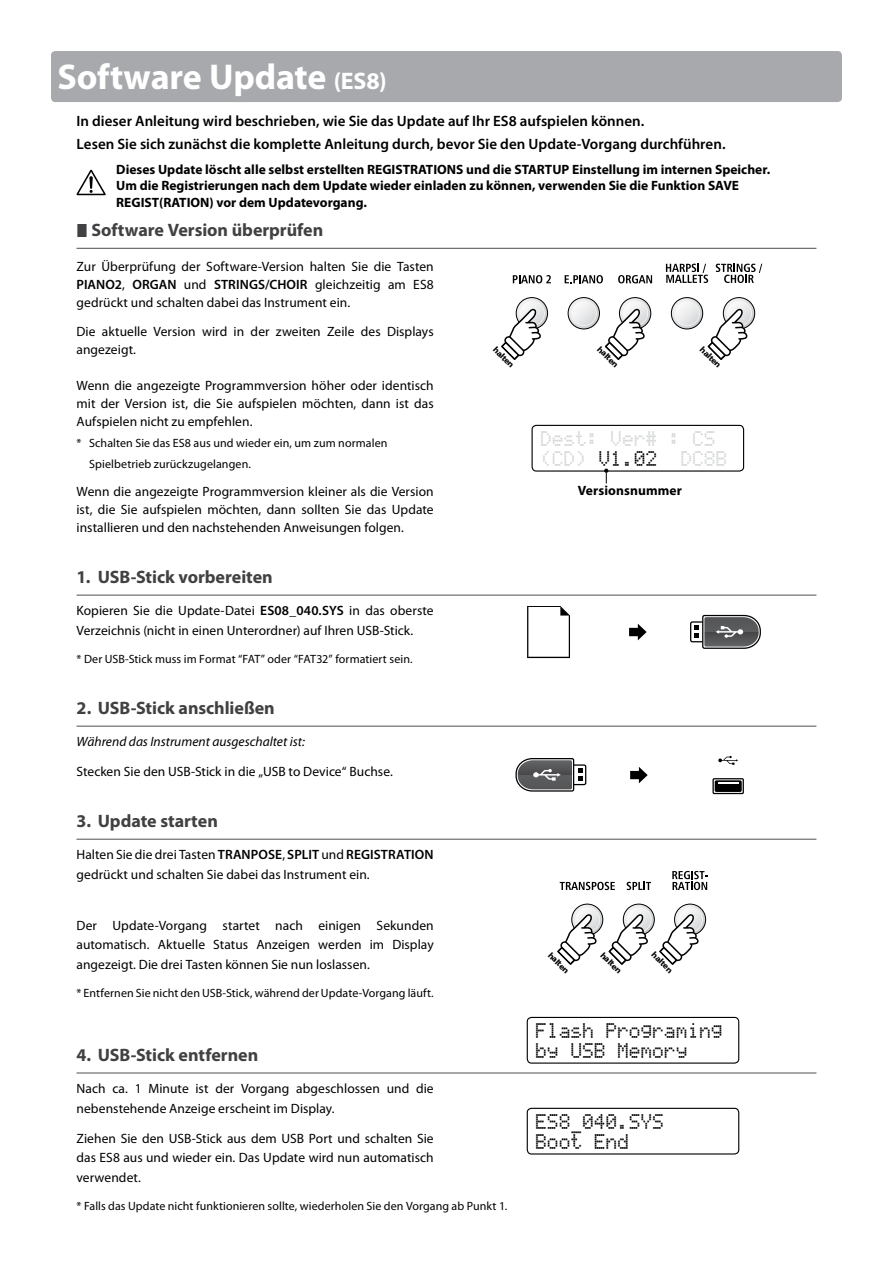
<style>
.page{position:relative;width:893px;height:1263px;background:#fff}
.page>*{position:absolute;margin:0;border:0;box-sizing:border-box;transform-origin:0 0}
.t1{font:700 36px "Myriad Pro";letter-spacing:-.005em;color:#fff}
.t2{font:19.5px/20.2px "Lcd 3 Plain ES7";color:#000}
.t3{font:19.5px/20.2px "Lcd 3 Plain ES7";color:#d1d3d4}
.t4{font:700 18px "Myriad Pro";letter-spacing:-.005em;color:#414042}
.t5{font:600 15px/22.5px "Myriad Pro";color:#000}
.t6{font:13.5px/18px "Myriad Pro";letter-spacing:.005em;color:#000;text-align:justify}
.t7{font:700 13.5px/16.5px "Myriad Pro";color:#000}
.t8{font:italic 13.5px "Myriad Pro";color:#000}
.t9{font:12px/21px "Myriad Pro";letter-spacing:.005em;color:#000}
.t10{font:700 8.55px "Myriad Pro";color:#000;scale:1.11 1}
.s1{font-size:24px}
.s2{font-weight:600}
.s3{color:#000}
</style>
<div class="page">
<div style="left:51px;top:51px;width:791px;height:51px;background:#a7a9ac;border-radius:4px"></div>
<hr style="left:77px;top:248px;width:739px;height:1px;background:#58595b">
<hr style="left:77px;top:595px;width:739px;height:1px;background:#58595b">
<hr style="left:77px;top:726px;width:739px;height:1px;background:#58595b">
<hr style="left:77px;top:839px;width:739px;height:1px;background:#58595b">
<hr style="left:77px;top:1072px;width:739px;height:1px;background:#58595b">
<div style="left:531px;top:425px;width:213px;height:47px;border:1px solid #000;border-radius:4px"></div>
<svg style="left:604px;top:469px;width:4px;height:14px"></svg>
<div style="left:527px;top:1017px;width:212px;height:47px;border:1px solid #000;border-radius:4px"></div>
<div style="left:527px;top:1108px;width:212px;height:46px;border:1px solid #000;border-radius:4px"></div>
<svg style="left:629px;top:624px;width:18px;height:16px"></svg>
<svg style="left:527px;top:606px;width:43px;height:52px"></svg>
<div style="left:690px;top:621px;width:15px;height:21px;border:1px solid #000;border-radius:2px"></div>
<svg style="left:694px;top:614px;width:67px;height:35px"></svg>
<svg style="left:516px;top:298px;width:32px;height:31px"></svg>
<div style="left:516px;top:297px;width:32px;height:32px;border:1px solid #000;border-radius:50%"></div>
<svg style="left:519px;top:301px;width:25px;height:25px"></svg>
<div style="left:519px;top:301px;width:26px;height:25px;border:1px solid #f1f1f2;border-radius:50%"></div>
<svg style="left:568px;top:298px;width:31px;height:31px"></svg>
<div style="left:568px;top:297px;width:32px;height:32px;border:1px solid #000;border-radius:50%"></div>
<svg style="left:571px;top:301px;width:25px;height:25px"></svg>
<div style="left:571px;top:301px;width:25px;height:25px;border:1px solid #f1f1f2;border-radius:50%"></div>
<svg style="left:619px;top:298px;width:32px;height:31px"></svg>
<div style="left:619px;top:297px;width:32px;height:32px;border:1px solid #000;border-radius:50%"></div>
<svg style="left:623px;top:301px;width:25px;height:25px"></svg>
<div style="left:622px;top:301px;width:26px;height:25px;border:1px solid #f1f1f2;border-radius:50%"></div>
<svg style="left:671px;top:298px;width:32px;height:31px"></svg>
<div style="left:671px;top:297px;width:32px;height:32px;border:1px solid #000;border-radius:50%"></div>
<svg style="left:674px;top:301px;width:26px;height:25px"></svg>
<div style="left:674px;top:301px;width:26px;height:25px;border:1px solid #f1f1f2;border-radius:50%"></div>
<svg style="left:723px;top:298px;width:32px;height:31px"></svg>
<div style="left:723px;top:297px;width:32px;height:32px;border:1px solid #000;border-radius:50%"></div>
<svg style="left:726px;top:301px;width:25px;height:25px"></svg>
<div style="left:726px;top:301px;width:26px;height:25px;border:1px solid #f1f1f2;border-radius:50%"></div>
<svg style="left:513px;top:275px;width:38px;height:8px"></svg>
<svg style="left:565px;top:275px;width:38px;height:8px"></svg>
<svg style="left:618px;top:275px;width:34px;height:8px"></svg>
<svg style="left:666px;top:264px;width:42px;height:19px"></svg>
<svg style="left:716px;top:264px;width:46px;height:19px"></svg>
<svg style="left:501px;top:307px;width:40px;height:53px"></svg>
<svg style="left:594px;top:307px;width:51px;height:53px"></svg>
<svg style="left:697px;top:307px;width:50px;height:53px"></svg>
<svg style="left:572px;top:904px;width:31px;height:31px"></svg>
<div style="left:571px;top:904px;width:32px;height:31px;border:1px solid #000;border-radius:50%"></div>
<div style="left:575px;top:907px;width:25px;height:25px;background:#f3f3f4;border-radius:12px"></div>
<div style="left:575px;top:907px;width:25px;height:25px;border:1px solid #f1f1f2;border-radius:50%"></div>
<svg style="left:623px;top:904px;width:31px;height:31px"></svg>
<div style="left:623px;top:904px;width:32px;height:31px;border:1px solid #000;border-radius:50%"></div>
<div style="left:626px;top:907px;width:25px;height:25px;background:#f3f3f4;border-radius:12px"></div>
<div style="left:626px;top:907px;width:25px;height:25px;border:1px solid #f1f1f2;border-radius:50%"></div>
<svg style="left:675px;top:904px;width:31px;height:31px"></svg>
<div style="left:674px;top:904px;width:32px;height:31px;border:1px solid #000;border-radius:50%"></div>
<svg style="left:678px;top:907px;width:24px;height:25px"></svg>
<div style="left:677px;top:907px;width:26px;height:25px;border:1px solid #f1f1f2;border-radius:50%"></div>
<svg style="left:672px;top:871px;width:36px;height:19px"></svg>
<svg style="left:627px;top:882px;width:24px;height:8px"></svg>
<svg style="left:560px;top:882px;width:55px;height:8px"></svg>
<svg style="left:557px;top:913px;width:142px;height:52px"></svg>
<div style="left:715px;top:781px;width:26px;height:10px;background:#000"></div>
<div style="left:715px;top:780px;width:27px;height:12px;border:1px solid #000"></div>
<div style="left:712px;top:778px;width:32px;height:16px;border:1px solid #000"></div>
<hr style="left:718px;top:782px;width:21px;height:2px;background:#fff">
<svg style="left:718px;top:756px;width:20px;height:9px"></svg>
<svg style="left:630px;top:767px;width:18px;height:16px"></svg>
<div style="left:571px;top:764px;width:15px;height:21px;border:1px solid #000;border-radius:2px"></div>
<svg style="left:515px;top:758px;width:67px;height:34px"></svg>
<svg style="left:76px;top:170px;width:30px;height:25px"></svg>
<h1 class="t1" style="left:57px;top:53px;width:331px">Software Update <span class="s1">(ES8)</span></h1>
<p class="t5" style="left:77px;top:110px;width:651px">In dieser Anleitung wird beschrieben, wie Sie das Update auf Ihr ES8 aufspielen können.<br>Lesen Sie sich zunächst die komplette Anleitung durch, bevor Sie den Update-Vorgang durchführen.</p>
<p class="t7" style="left:116px;top:161px;width:655px">Dieses Update löscht alle selbst erstellten REGISTRATIONS und die STARTUP Einstellung im internen Speicher.<br>Um die Registrierungen nach dem Update wieder einladen zu können, verwenden Sie die Funktion SAVE<br>REGIST(RATION) vor dem Updatevorgang.</p>
<h3 class="t4" style="left:91px;top:218px;width:233px">Software Version überprüfen</h3>
<p class="t6" style="left:77px;top:257px;width:359px">Zur Überprüfung der Software-Version halten Sie die Tasten <span class="s2">PIANO2</span>, <span class="s2">ORGAN</span> und <span class="s2">STRINGS/CHOIR</span> gleichzeitig am ES8 gedrückt und schalten dabei das Instrument ein.</p>
<p class="t6" style="left:77px;top:322px;width:359px">Die aktuelle Version wird in der zweiten Zeile des Displays angezeigt.</p>
<p class="t6" style="left:77px;top:376px;width:359px">Wenn die angezeigte Programmversion höher oder identisch mit der Version ist, die Sie aufspielen möchten, dann ist das Aufspielen nicht zu empfehlen.</p>
<p class="t9" style="left:89px;top:432px;width:300px;text-indent:-13px">* Schalten Sie das ES8 aus und wieder ein, um zum normalen<br>Spielbetrieb zurückzugelangen.</p>
<p class="t6" style="left:77px;top:482px;width:359px">Wenn die angezeigte Programmversion kleiner als die Version ist, die Sie aufspielen möchten, dann sollten Sie das Update installieren und den nachstehenden Anweisungen folgen.</p>
<h3 class="t4" style="left:77px;top:565px;width:198px">1. USB-Stick vorbereiten</h3>
<p class="t6" style="left:77px;top:601px;width:359px;line-height:19.5px">Kopieren Sie die Update-Datei <span class="s2">ES08_040.SYS</span> in das oberste<br>Verzeichnis (nicht in einen Unterordner) auf Ihren USB-Stick.</p>
<p class="t9" style="left:77px;top:648px;width:338px">* Der USB-Stick muss im Format “FAT” oder “FAT32” formatiert sein.</p>
<h3 class="t4" style="left:77px;top:696px;width:200px">2. USB-Stick anschließen</h3>
<p class="t8" style="left:77px;top:733px;width:230px">Während das Instrument ausgeschaltet ist:</p>
<p class="t6" style="left:77px;top:762px;width:318px">Stecken Sie den USB-Stick in die „USB to Device“ Buchse.</p>
<h3 class="t4" style="left:77px;top:809px;width:143px">3. Update starten</h3>
<p class="t6" style="left:77px;top:845px;width:359px;line-height:19.5px">Halten Sie die drei Tasten <span class="s2">TRANPOSE</span>, <span class="s2">SPLIT</span> und <span class="s2">REGISTRATION </span>gedrückt und schalten Sie dabei das Instrument ein.</p>
<p class="t6" style="left:77px;top:915px;width:359px;line-height:19.5px">Der Update-Vorgang startet nach einigen Sekunden automatisch. Aktuelle Status Anzeigen werden im Display angezeigt. Die drei Tasten können Sie nun loslassen.</p>
<p class="t9" style="left:77px;top:982px;width:359px">* Entfernen Sie nicht den USB-Stick, während der Update-Vorgang läuft.</p>
<p class="t10" style="left:498px;top:344px;width:25px;rotate:45deg">halten</p>
<p class="t10" style="left:603px;top:344px;width:25px;rotate:45deg">halten</p>
<p class="t10" style="left:705px;top:344px;width:25px;rotate:45deg">halten</p>
<h2 class="t3" style="left:540px;top:430px;width:189px">Dest: Ver# : CS (CD) <span class="s3">V1.02</span> DC8B</h2>
<p class="t7" style="left:578px;top:482px;width:106px">Versionsnummer</p>
<p class="t10" style="left:553px;top:950px;width:25px;rotate:45deg">halten</p>
<p class="t10" style="left:606px;top:950px;width:25px;rotate:45deg">halten</p>
<p class="t10" style="left:657px;top:949px;width:25px;rotate:45deg">halten</p>
<h3 class="t4" style="left:77px;top:1043px;width:183px">4. USB-Stick entfernen</h3>
<p class="t6" style="left:77px;top:1078px;width:359px;line-height:19.5px">Nach ca. 1 Minute ist der Vorgang abgeschlossen und die nebenstehende Anzeige erscheint im Display.</p>
<p class="t6" style="left:77px;top:1128px;width:359px;line-height:19.5px">Ziehen Sie den USB-Stick aus dem USB Port und schalten Sie das ES8 aus und wieder ein. Das Update wird nun automatisch verwendet.</p>
<p class="t9" style="left:77px;top:1195px;width:432px">* Falls das Update nicht funktionieren sollte, wiederholen Sie den Vorgang ab Punkt 1.</p>
<h2 class="t2" style="left:535px;top:1022px;width:189px">Flash Programing by USB Memory</h2>
<h2 class="t2" style="left:535px;top:1113px;width:130px">ES8_040.SYS<br>Boot End</h2>
</div>
